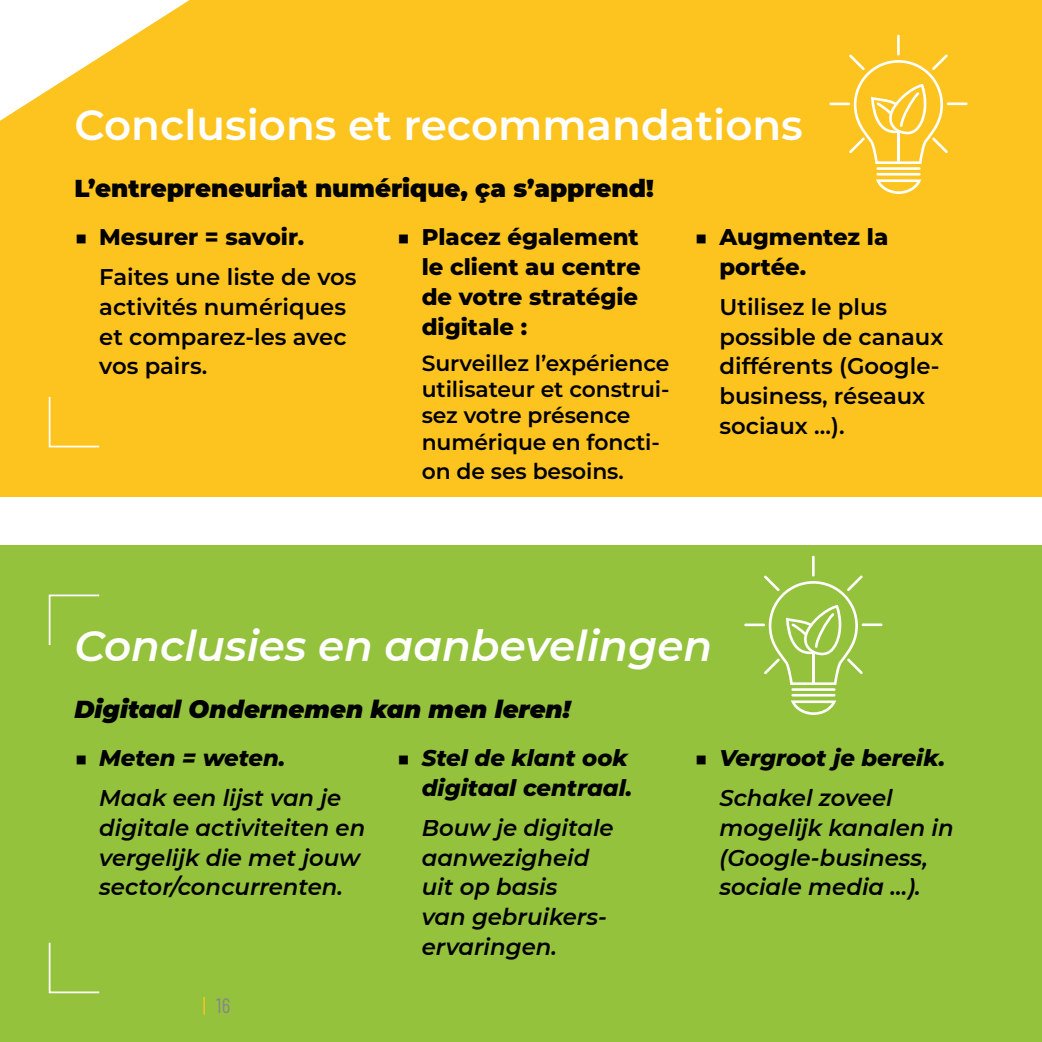
<style>
.page{position:relative;width:1042px;height:1042px;background:#fff}
.page>*{position:absolute;margin:0;border:0;box-sizing:border-box;transform-origin:0 0}
.t1{font:600 42px "Montserrat";color:#fff}
.t2{font:italic 600 42px "Montserrat";color:#fff}
.t3{font:900 24.5px "Montserrat";color:#000}
.t4{font:italic 900 24.5px "Montserrat";color:#000}
.t5{font:italic 600 22.75px/29.8px "Montserrat";color:#000}
.t6{font:600 22.75px/29.8px "Montserrat";color:#000}
.t7{font:800 22.75px/29.8px "Montserrat";color:#000;text-align:justify}
.t8{font:italic 800 22.75px/29.8px "Montserrat";color:#000;text-align:right}
.t9{font:600 21.88px/26.2px "Montserrat";letter-spacing:-.005em;color:#000}
.t10{font:21px "Barlow Condensed";color:#878786}
.s1{color:#fdc41f}
.s2{color:#94c23d}
</style>
<div class="page">
<div style="left:0;top:0;width:1042px;height:496px;background:#fdc41f"></div>
<div style="left:0;top:546px;width:1042px;height:496px;background:#94c23d"></div>
<svg style="left:0;top:0;width:190px;height:121px"></svg>
<hr style="left:829px;top:103px;width:21px;height:2px;background:#fff">
<hr style="left:947px;top:102px;width:20px;height:3px;background:#fff">
<hr style="left:897px;top:35px;width:3px;height:21px;background:#fff">
<svg style="left:849px;top:54px;width:99px;height:140px"></svg>
<hr style="left:897px;top:131px;width:3px;height:32px;background:#fff">
<hr style="left:744px;top:623px;width:21px;height:3px;background:#fff">
<hr style="left:861px;top:623px;width:21px;height:3px;background:#fff">
<hr style="left:812px;top:556px;width:2px;height:20px;background:#fff">
<svg style="left:764px;top:575px;width:99px;height:140px"></svg>
<hr style="left:812px;top:652px;width:2px;height:32px;background:#fff">
<svg style="left:48px;top:396px;width:52px;height:52px"></svg>
<svg style="left:48px;top:594px;width:52px;height:51px"></svg>
<svg style="left:48px;top:942px;width:52px;height:52px"></svg>
<h1 class="t1" style="left:74px;top:105px;width:730px">Conclusions et recommandations</h1>
<p class="t3" style="left:74px;top:177px;width:581px">L’entrepreneuriat numérique, ça s’apprend!</p>
<p class="t7" style="left:74px;top:222px;width:231px">■ Mesurer = savoir.</p>
<p class="t6" style="left:99px;top:263px;width:259px">Faites une liste de vos activités numériques et comparez-les avec vos pairs.</p>
<p class="t7" style="left:422px;top:222px;width:220px;text-indent:-25px">■ Placez également le client au centre de votre stratégie digitale :</p>
<p class="t9" style="left:422px;top:351px;width:249px">Surveillez l’expérience utilisateur et construi&shy;sez votre présence numérique en foncti-</p>
<p class="t9" style="left:422px;top:459px;width:204px">on de ses besoins.</p>
<p class="t7" style="left:719px;top:222px;width:170px;text-indent:-25px">■ Augmentez la portée.</p>
<p class="t6" style="left:719px;top:293px;width:225px">Utilisez le plus possible de canaux différents (Google&shy;business, réseaux sociaux …).</p>
<h1 class="t2" style="left:74px;top:625px;width:639px">Conclusies en aanbevelingen</h1>
<p class="t4" style="left:74px;top:698px;width:497px">Digitaal Ondernemen kan men leren!</p>
<p class="t8" style="left:74px;top:744px;width:212px">■ Meten = weten.</p>
<p class="t5" style="left:99px;top:784px;width:268px">Maak een lijst van je digitale activiteiten en vergelijk die met jouw sector/concurrenten.</p>
<p class="t10" style="left:203px;top:994px;width:43px"><span class="s1">|</span> 16 <span class="s2">|</span></p>
<p class="t8" style="left:397px;top:744px;width:237px">■ Stel de klant ook digitaal centraal.</p>
<p class="t5" style="left:422px;top:813px;width:193px">Bouw je digitale aanwezigheid uit op basis<br>van gebruikers - ervaringen.</p>
<p class="t8" style="left:694px;top:744px;width:252px">■ Vergroot je bereik.</p>
<p class="t5" style="left:719px;top:784px;width:236px">Schakel zoveel mogelijk kanalen in (Google-business, sociale media …).</p>
</div>
